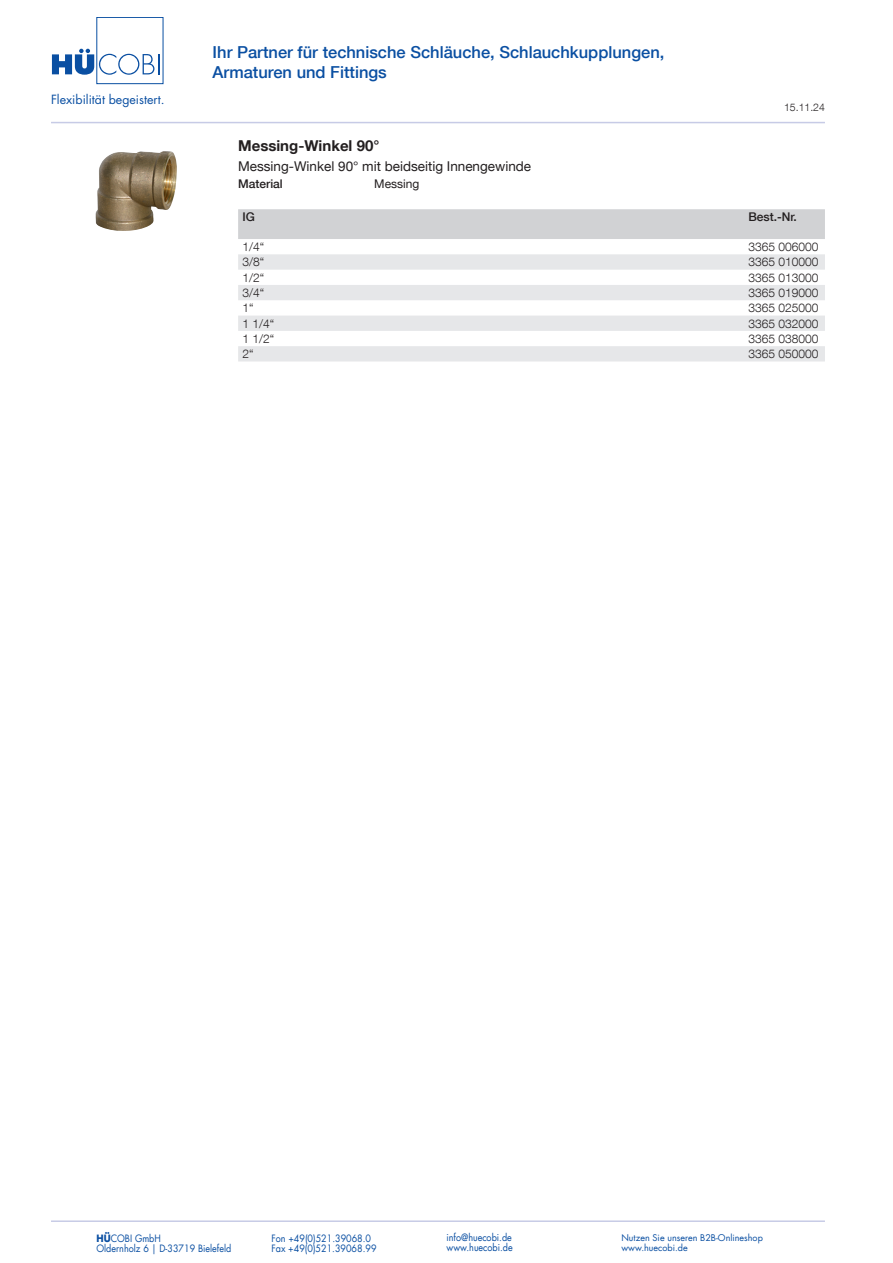
<style>
.page{position:relative;width:893px;height:1263px;background:#fff}
.page>*{position:absolute;margin:0;border:0;box-sizing:border-box;transform-origin:0 0}
.t1{font:500 16.5px/19.8px "Helvetica Neue LT Com";color:#0a4fa2}
.t2{font:700 15px "Helvetica Neue LT Com";color:#231f20}
.t3{font:13.5px "Helvetica Neue LT Com";color:#231f20}
.t4{font:12.3px "Futura LT";color:#0a4fa2}
.t5{font:300 12px "Helvetica Neue LT Com";color:#231f20}
.t6{font:500 12px "Helvetica Neue LT Com";color:#231f20}
.t7{font:12px "Helvetica Neue LT Com";color:#231f20}
.t8{font:300 10.5px "Helvetica Neue LT Com";color:#231f20}
.t9{font:9.9px "Futura LT";color:#0a4fa2;scale:.91 1}
.t10{font:9px "Futura LT";color:#0a4fa2}
.s1{font-weight:700}
</style>
<div class="page">
<hr style="left:51px;top:122px;width:774px;height:1px;background:#c7cbe6">
<hr style="left:51px;top:1220px;width:774px;height:2px;background:#c7cbe6">
<div style="left:96px;top:17px;width:67px;height:67px;border:1px solid #0a4fa2"></div>
<svg style="left:52px;top:49px;width:108px;height:26px"></svg>
<div style="left:238px;top:209px;width:587px;height:30px;background:#d1d2d4"></div>
<svg style="left:238px;top:254px;width:587px;height:107px;fill:#e6e7e9"></svg>
<img style="left:95px;top:151px;width:82px;height:80px">
<p class="t4" style="left:51px;top:91px;width:115px">Flexibilität begeistert.</p>
<h1 class="t1" style="left:213px;top:42px;width:453px">Ihr Partner für technische Schläuche, Schlauchkupplungen,<br>Armaturen und Fittings</h1>
<p class="t8" style="left:784px;top:101px;width:42px">15.11.24</p>
<p class="t2" style="left:238px;top:136px;width:143px">Messing-Winkel 90°</p>
<p class="t3" style="left:238px;top:158px;width:294px">Messing-Winkel 90° mit beidseitig Innengewinde</p>
<p class="t6" style="left:238px;top:177px;width:46px">Material</p>
<p class="t7" style="left:374px;top:176px;width:47px">Messing</p>
<p class="t6" style="left:242px;top:210px;width:14px">IG</p>
<p class="t6" style="left:748px;top:210px;width:50px">Best.-Nr.</p>
<p class="t5" style="left:242px;top:239px;width:23px">1/4“</p>
<p class="t5" style="left:748px;top:239px;width:72px">3365 006000</p>
<p class="t5" style="left:242px;top:255px;width:23px">3/8“</p>
<p class="t5" style="left:748px;top:255px;width:72px">3365 010000</p>
<p class="t5" style="left:242px;top:270px;width:23px">1/2“</p>
<p class="t5" style="left:748px;top:270px;width:72px">3365 013000</p>
<p class="t5" style="left:242px;top:285px;width:23px">3/4“</p>
<p class="t5" style="left:748px;top:285px;width:72px">3365 019000</p>
<p class="t5" style="left:242px;top:301px;width:13px">1“</p>
<p class="t5" style="left:748px;top:301px;width:72px">3365 025000</p>
<p class="t5" style="left:242px;top:316px;width:33px">1 1/4“</p>
<p class="t5" style="left:748px;top:316px;width:72px">3365 032000</p>
<p class="t5" style="left:242px;top:331px;width:33px">1 1/2“</p>
<p class="t5" style="left:748px;top:331px;width:72px">3365 038000</p>
<p class="t5" style="left:242px;top:347px;width:13px">2“</p>
<p class="t5" style="left:748px;top:347px;width:72px">3365 050000</p>
<p class="t9" style="left:97px;top:1232px;width:72px"><span class="s1">HÜ</span>COBI GmbH</p>
<p class="t9" style="left:271px;top:1232px;width:111px">Fon +49(0)521.39068.0</p>
<p class="t9" style="left:446px;top:1231px;width:73px">info@huecobi.de</p>
<p class="t10" style="left:621px;top:1231px;width:143px">Nutzen Sie unseren B2B-Onlineshop</p>
<p class="t9" style="left:97px;top:1242px;width:150px">Oldernholz 6 | D-33719 Bielefeld</p>
<p class="t9" style="left:271px;top:1242px;width:117px">Fax +49(0)521.39068.99</p>
<p class="t9" style="left:446px;top:1241px;width:74px">www.huecobi.de</p>
<p class="t10" style="left:621px;top:1242px;width:68px">www.huecobi.de</p>
</div>
